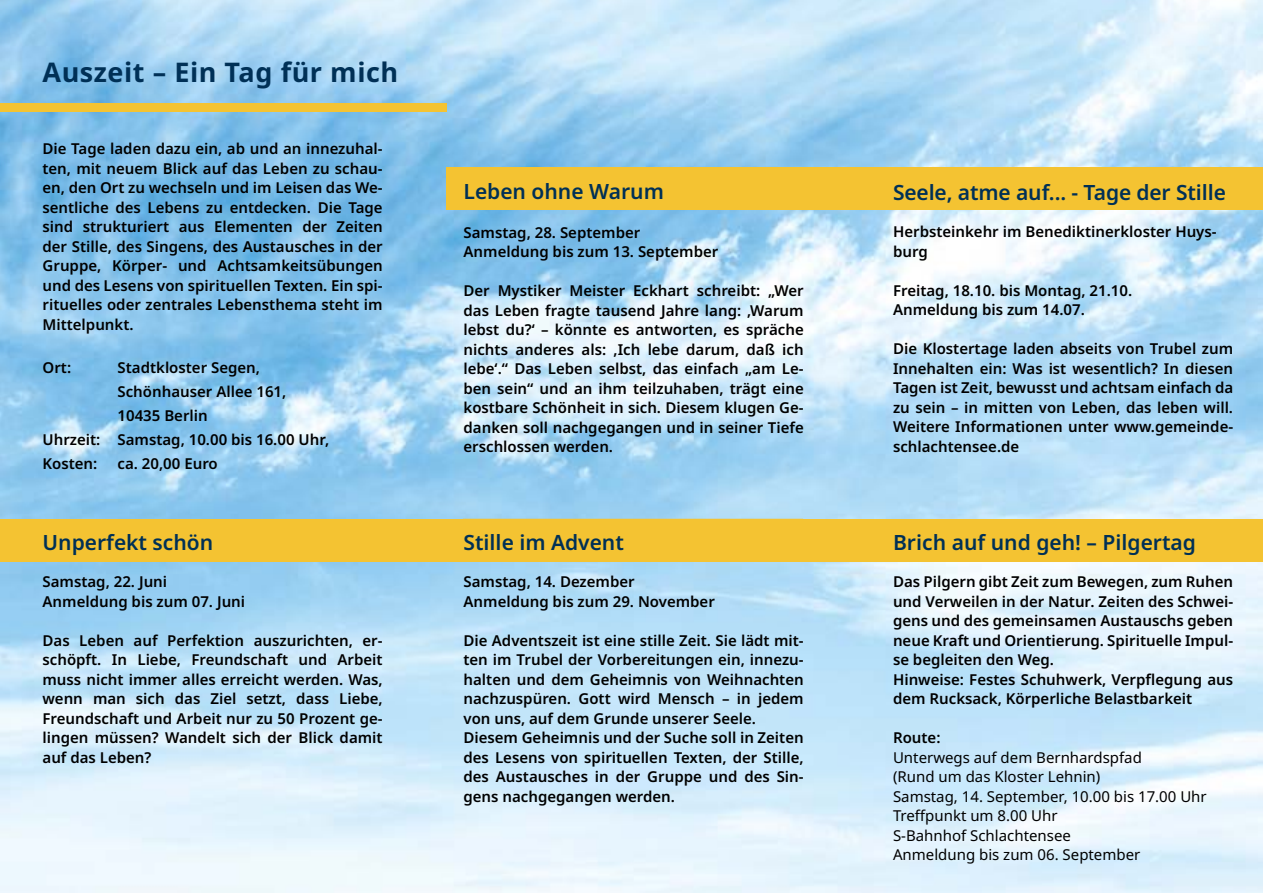
<style>
.page{position:relative;width:1263px;height:893px;background:#fff}
.page>*{position:absolute;margin:0;border:0;box-sizing:border-box;transform-origin:0 0}
.t1{font:700 27px "Noto Sans";letter-spacing:.02em;color:#003056}
.t2{font:600 21px "Noto Sans";color:#003056}
.t3{font:600 15px/19.5px "Noto Sans";color:#000}
.t4{font:15px/19.5px "Noto Sans";color:#000}
</style>
<div class="page">
<img style="left:0;top:0;width:1263px;height:893px">
<div style="left:0;top:519px;width:1263px;height:42px;background:#f4c332"></div>
<div style="left:446px;top:168px;width:817px;height:42px;background:#f4c332"></div>
<div style="left:0;top:103px;width:446px;height:8px;background:#f4c332"></div>
<h1 class="t1" style="left:43px;top:53px;width:357px">Auszeit – Ein Tag für mich</h1>
<p class="t3" style="left:43px;top:139px;width:342px;text-align:justify">Die Tage laden dazu ein, ab und an innezuhal&shy;ten, mit neuem Blick auf das Leben zu schau&shy;en, den Ort zu wechseln und im Leisen das We&shy;sentliche des Lebens zu entdecken. Die Tage sind strukturiert aus Elementen der Zeiten der Stille, des Singens, des Austausches in der Gruppe, Körper- und Achtsamkeitsübungen und des Lesens von spirituellen Texten. Ein spi&shy;rituelles oder zentrales Lebensthema steht im Mittelpunkt.</p>
<p class="t3" style="left:43px;top:358px;width:30px">Ort:</p>
<p class="t3" style="left:118px;top:358px;width:144px">Stadtkloster Segen,</p>
<p class="t3" style="left:118px;top:382px;width:170px">Schönhauser Allee 161,</p>
<p class="t3" style="left:118px;top:406px;width:92px">10435 Berlin</p>
<p class="t3" style="left:43px;top:430px;width:288px">Uhrzeit: Samstag, 10.00 bis 16.00 Uhr,</p>
<p class="t3" style="left:43px;top:454px;width:56px">Kosten:</p>
<p class="t3" style="left:118px;top:454px;width:102px">ca. 20,00 Euro</p>
<h2 class="t2" style="left:43px;top:527px;width:172px">Unperfekt schön</h2>
<p class="t3" style="left:43px;top:572px;width:204px">Samstag, 22. Juni<br>Anmeldung bis zum 07. Juni</p>
<p class="t3" style="left:43px;top:631px;width:342px;text-align:justify">Das Leben auf Perfektion auszurichten, er&shy;schöpft. In Liebe, Freundschaft und Arbeit muss nicht immer alles erreicht werden. Was, wenn man sich das Ziel setzt, dass Liebe, Freundschaft und Arbeit nur zu 50 Prozent ge&shy;lingen müssen? Wandelt sich der Blick damit auf das Leben?</p>
<h2 class="t2" style="left:463px;top:176px;width:202px">Leben ohne Warum</h2>
<p class="t3" style="left:463px;top:223px;width:256px">Samstag, 28. September<br>Anmeldung bis zum 13. September</p>
<p class="t3" style="left:463px;top:282px;width:342px;text-align:justify">Der Mystiker Meister Eckhart schreibt: „Wer das Leben fragte tausend Jahre lang: ‚Warum lebst du?‘ – könnte es antworten, es spräche nichts anderes als: ‚Ich lebe darum, daß ich lebe‘.“ Das Leben selbst, das einfach „am Le&shy;ben sein“ und an ihm teilzuhaben, trägt eine kostbare Schönheit in sich. Diesem klugen Ge&shy;danken soll nachgegangen und in seiner Tiefe erschlossen werden.</p>
<h2 class="t2" style="left:463px;top:527px;width:162px">Stille im Advent</h2>
<p class="t3" style="left:463px;top:573px;width:253px">Samstag, 14. Dezember<br>Anmeldung bis zum 29. November</p>
<p class="t3" style="left:463px;top:631px;width:342px">Die Adventszeit ist eine stille Zeit. Sie lädt mit&shy;ten im Trubel der Vorbereitungen ein, innezu&shy;halten und dem Geheimnis von Weihnachten nachzuspüren. Gott wird Mensch – in jedem von uns, auf dem Grunde unserer Seele.<br>Diesem Geheimnis und der Suche soll in Zeiten des Lesens von spirituellen Texten, der Stille, des Austausches in der Gruppe und des Sin&shy;gens nachgegangen werden.</p>
<h2 class="t2" style="left:893px;top:178px;width:334px">Seele, atme auf... - Tage der Stille</h2>
<p class="t3" style="left:893px;top:222px;width:325px">Herbsteinkehr im Benediktinerkloster Huys&shy;burg</p>
<p class="t3" style="left:893px;top:281px;width:241px">Freitag, 18.10. bis Montag, 21.10.<br>Anmeldung bis zum 14.07.</p>
<p class="t3" style="left:893px;top:339px;width:342px;text-align:justify">Die Klostertage laden abseits von Trubel zum Innehalten ein: Was ist wesentlich? In diesen Tagen ist Zeit, bewusst und achtsam einfach da zu sein – in mitten von Leben, das leben will.<br>Weitere Informationen unter www.gemeinde&shy;schlachtensee.de</p>
<h2 class="t2" style="left:893px;top:527px;width:305px">Brich auf und geh! – Pilgertag</h2>
<p class="t3" style="left:893px;top:572px;width:342px">Das Pilgern gibt Zeit zum Bewegen, zum Ruhen und Verweilen in der Natur. Zeiten des Schwei&shy;gens und des gemeinsamen Austauschs geben neue Kraft und Orientierung. Spirituelle Impul&shy;se begleiten den Weg.<br>Hinweise: Festes Schuhwerk, Verpflegung aus dem Rucksack, Körperliche Belastbarkeit</p>
<p class="t3" style="left:893px;top:728px;width:49px">Route:</p>
<p class="t4" style="left:893px;top:748px;width:315px">Unterwegs auf dem Bernhardspfad<br>(Rund um das Kloster Lehnin)<br>Samstag, 14. September, 10.00 bis 17.00 Uhr<br>Treffpunkt um 8.00 Uhr<br>S-Bahnhof Schlachtensee<br>Anmeldung bis zum 06. September</p>
</div>
